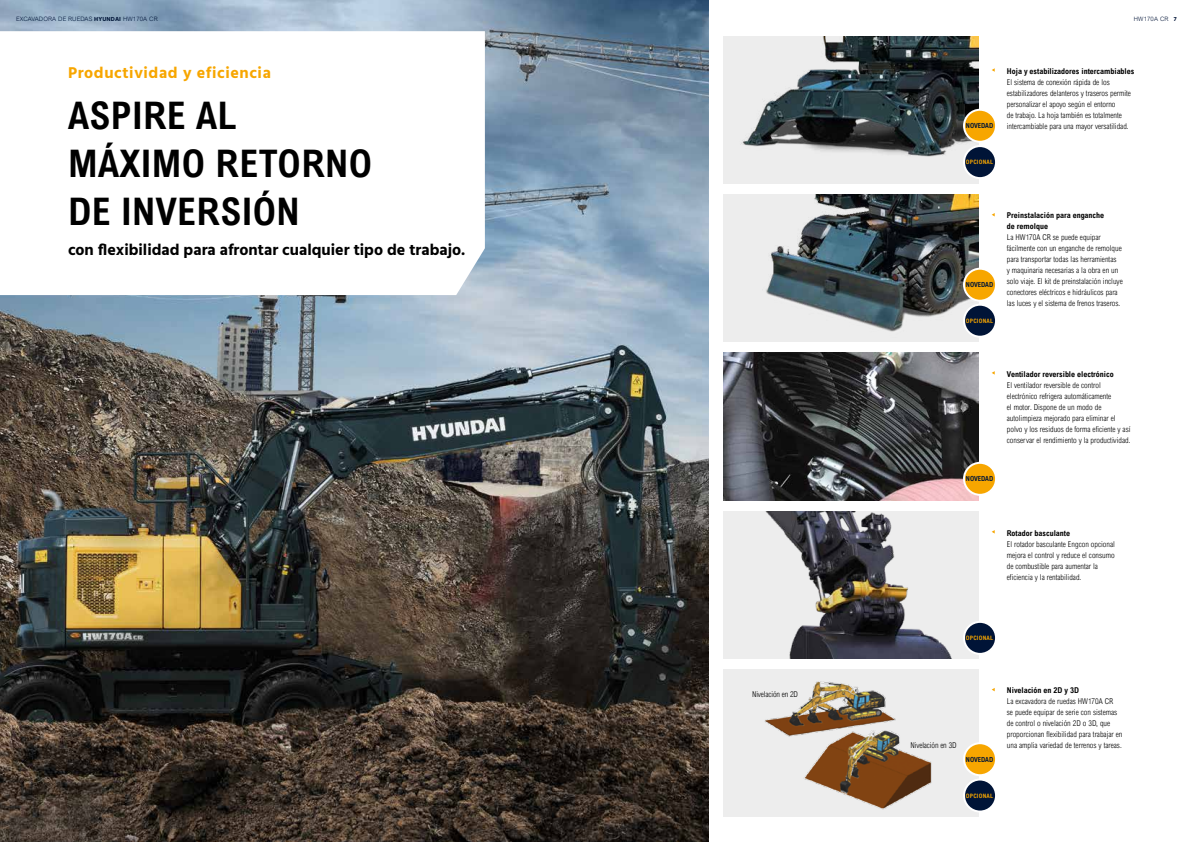
<style>
.page{position:relative;width:1191px;height:842px;background:#fff}
.page>*{position:absolute;margin:0;border:0;box-sizing:border-box;transform-origin:0 0}
.t1{font:700 condensed 38px/48px "Arial";letter-spacing:.01em;color:#000}
.t2{font:700 16px "Hind";color:#000}
.t3{font:700 16px "Hind";letter-spacing:.04em;color:#f7a600}
.t4{font:300 condensed 8px/11px "Arial";color:#000}
.t5{font:700 condensed 8px/11px "Arial";color:#000}
.t6{font:700 condensed 7px "Arial";color:#001437}
.t7{font:300 6px "Arial";letter-spacing:.02em;color:#001437}
.t8{font:700 condensed 6px "Arial";letter-spacing:.04em;color:#f7a600}
.s1{font-family:"Hind";font-weight:700}
</style>
<div class="page">
<img style="left:723px;top:194px;width:255px;height:148px">
<div style="left:723px;top:36px;width:255px;height:147px;background:#ededed"></div>
<img style="left:741px;top:36px;width:237px;height:121px">
<img style="left:723px;top:353px;width:255px;height:147px">
<img style="left:723px;top:511px;width:255px;height:147px">
<div style="left:723px;top:669px;width:255px;height:148px;background:#ededed"></div>
<img style="left:764px;top:681px;width:168px;height:129px">
<img style="left:0;top:0;width:708px;height:842px">
<svg style="left:0;top:31px;width:485px;height:264px"></svg>
<div style="left:964px;top:269px;width:32px;height:32px;background:#f7a600;border-radius:50%"></div>
<div style="left:963px;top:268px;width:34px;height:34px;border:2px solid #fff;border-radius:50%"></div>
<div style="left:964px;top:110px;width:32px;height:32px;background:#f7a600;border-radius:50%"></div>
<div style="left:963px;top:109px;width:34px;height:34px;border:2px solid #fff;border-radius:50%"></div>
<div style="left:964px;top:463px;width:32px;height:32px;background:#f7a600;border-radius:50%"></div>
<div style="left:963px;top:462px;width:34px;height:34px;border:2px solid #fff;border-radius:50%"></div>
<div style="left:964px;top:743px;width:32px;height:32px;background:#f7a600;border-radius:50%"></div>
<div style="left:963px;top:742px;width:34px;height:34px;border:2px solid #fff;border-radius:50%"></div>
<div style="left:964px;top:146px;width:32px;height:32px;background:#001437;border-radius:50%"></div>
<div style="left:963px;top:145px;width:34px;height:34px;border:2px solid #fff;border-radius:50%"></div>
<div style="left:964px;top:305px;width:32px;height:32px;background:#001437;border-radius:50%"></div>
<div style="left:963px;top:304px;width:34px;height:34px;border:2px solid #fff;border-radius:50%"></div>
<div style="left:964px;top:622px;width:32px;height:32px;background:#001437;border-radius:50%"></div>
<div style="left:963px;top:621px;width:34px;height:34px;border:2px solid #fff;border-radius:50%"></div>
<div style="left:964px;top:779px;width:32px;height:32px;background:#001437;border-radius:50%"></div>
<div style="left:963px;top:778px;width:34px;height:34px;border:2px solid #fff;border-radius:50%"></div>
<p class="t7" style="left:16px;top:15px;width:143px">EXCAVADORA DE RUEDAS <span class="s1">HYUNDAI</span> HW170A CR</p>
<p class="t7" style="left:1133px;top:15px;width:45px">HW170A CR <span class="s1">7</span></p>
<h2 class="t3" style="left:68px;top:63px;width:204px">Productividad y eficiencia</h2>
<h1 class="t1" style="left:68px;top:91px;width:306px">ASPIRE AL<br>MÁXIMO RETORNO<br>DE INVERSIÓN</h1>
<h2 class="t2" style="left:68px;top:240px;width:399px">con flexibilidad para afrontar cualquier tipo de trabajo.</h2>
<p class="t4" style="left:752px;top:688px;width:47px">Nivelación en 2D</p>
<p class="t6" style="left:966px;top:122px;width:29px">NOVEDAD</p>
<p class="t8" style="left:966px;top:159px;width:29px">OPCIONAL</p>
<p class="t5" style="left:1006px;top:65px;width:129px">Hoja y estabilizadores intercambiables</p>
<p class="t4" style="left:1006px;top:76px;width:126px">El sistema de conexión rápida de los estabilizadores delanteros y traseros permite personalizar el apoyo según el entorno<br>de trabajo. La hoja también es totalmente intercambiable para una mayor versatilidad.</p>
<p class="t6" style="left:966px;top:281px;width:29px">NOVEDAD</p>
<p class="t8" style="left:966px;top:317px;width:29px">OPCIONAL</p>
<p class="t5" style="left:1006px;top:210px;width:99px">Preinstalación para enganche de remolque</p>
<p class="t4" style="left:1006px;top:232px;width:117px">La HW170A CR se puede equipar fácilmente con un enganche de remolque para transportar todas las herramientas<br>y maquinaria necesarias a la obra en un solo viaje. El kit de preinstalación incluye conectores eléctricos e hidráulicos para las luces y el sistema de frenos traseros.</p>
<p class="t6" style="left:966px;top:475px;width:29px">NOVEDAD</p>
<p class="t5" style="left:1006px;top:368px;width:108px">Ventilador reversible electrónico</p>
<p class="t4" style="left:1006px;top:379px;width:125px">El ventilador reversible de control electrónico refrigera automáticamente<br>el motor. Dispone de un modo de autolimpieza mejorado para eliminar el polvo y los residuos de forma eficiente y así conservar el rendimiento y la productividad.</p>
<p class="t5" style="left:1006px;top:527px;width:65px">Rotador basculante</p>
<p class="t4" style="left:1006px;top:538px;width:110px">El rotador basculante Engcon opcional mejora el control y reduce el consumo de combustible para aumentar la eficiencia y la rentabilidad.</p>
<p class="t8" style="left:966px;top:635px;width:29px">OPCIONAL</p>
<p class="t4" style="left:910px;top:740px;width:47px">Nivelación en 3D</p>
<p class="t6" style="left:966px;top:755px;width:29px">NOVEDAD</p>
<p class="t8" style="left:966px;top:792px;width:29px">OPCIONAL</p>
<p class="t5" style="left:1006px;top:685px;width:74px">Nivelación en 2D y 3D</p>
<p class="t4" style="left:1006px;top:696px;width:117px">La excavadora de ruedas HW170A CR<br>se puede equipar de serie con sistemas de control o nivelación 2D o 3D, que proporcionan flexibilidad para trabajar en una amplia variedad de terrenos y tareas.</p>
</div>
